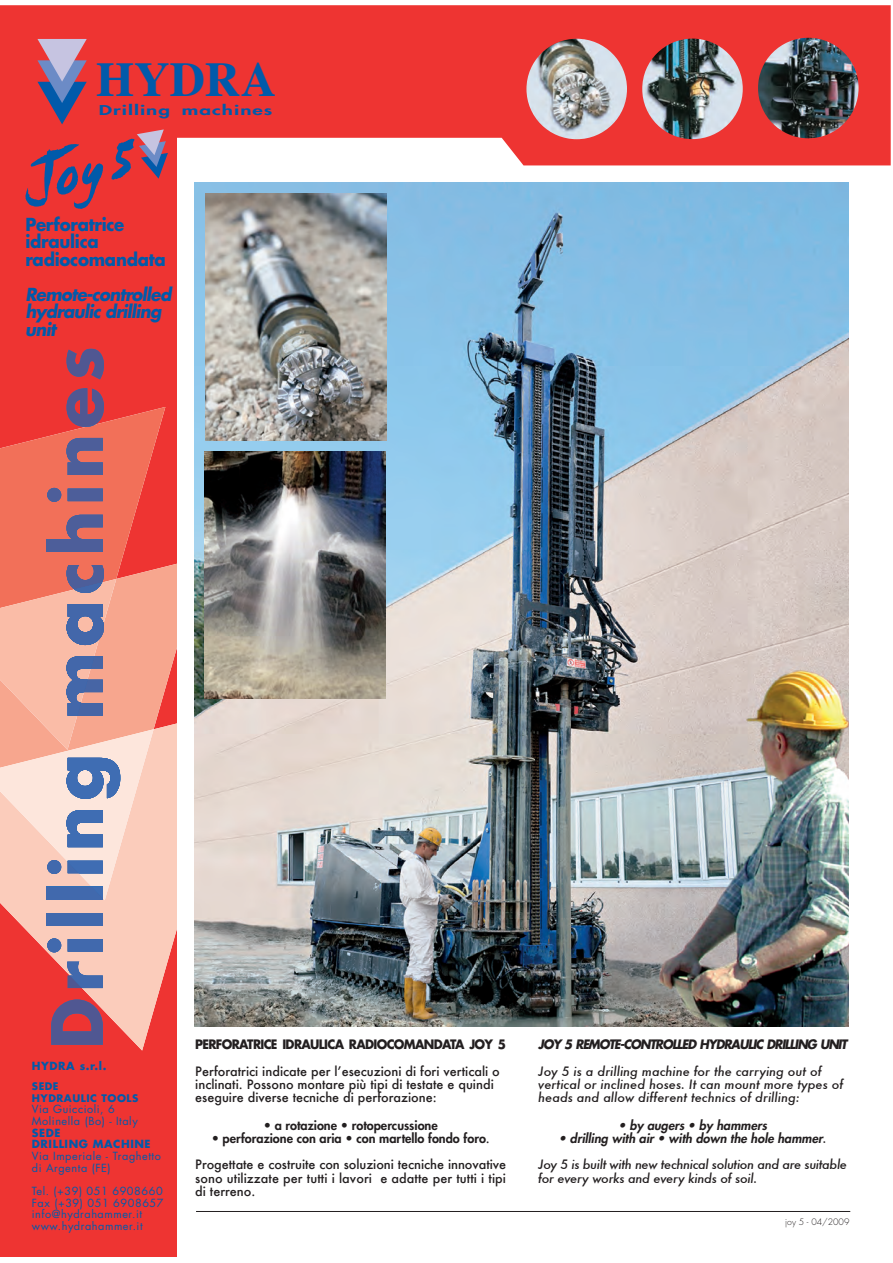
<style>
.page{position:relative;width:893px;height:1263px;background:#fff}
.page>*{position:absolute;margin:0;border:0;box-sizing:border-box;transform-origin:0 0}
.t1{font:700 48.6px "Times";color:#015aaa}
.t2{font:italic 700 17.55px/17.5px "Futura";color:#015aaa;scale:.95 1}
.t3{font:700 17.55px/17.5px "Futura";letter-spacing:-.015em;color:#015aaa;scale:.95 1}
.t4{font:800 13.2px "Futura";letter-spacing:.05em;color:#015aaa;scale:1.57 1}
.t5{font:500 12.6px/13.4px "Futura";color:#231f20}
.t6{font:italic 500 12.6px/13.4px "Futura";color:#231f20}
.t7{font:italic 500 12.6px/26.5px "Futura";letter-spacing:-.025em;color:#231f20;text-align:center}
.t8{font:italic 700 12.6px "Futura";letter-spacing:-.085em;color:#231f20;scale:.95 1}
.t9{font:700 12.6px "Futura";letter-spacing:-.055em;color:#231f20;scale:.95 1}
.t10{font:italic 500 12.6px "Futura";letter-spacing:-.02em;color:#231f20}
.t11{font:800 12.6px "Futura";color:#231f20}
.t12{font:italic 800 12.6px "Futura";color:#231f20}
.t13{font:10.95px/11.7px "Futura";letter-spacing:.05em;color:#015aaa}
.t14{font:700 10.95px/11.7px "Futura";letter-spacing:.05em;color:#015aaa}
.t15{font:700 10.2px/11.7px "Futura";letter-spacing:.05em;color:#015aaa}
.t16{font:300 8.7px "Futura";color:#231f20}
.s1{font-weight:800}
</style>
<div class="page">
<svg style="left:0;top:6px;width:891px;height:159px;background:#ef4543"></svg>
<img style="left:526px;top:39px;width:101px;height:100px;border-radius:50%">
<img style="left:642px;top:39px;width:101px;height:100px;border-radius:50%">
<img style="left:758px;top:38px;width:100px;height:100px;border-radius:50%">
<div style="left:0;top:135px;width:176px;height:1122px;background:#ee3432"></div>
<svg style="left:0;top:900px;width:176px;height:151px;fill:#fbccbb"></svg>
<svg style="left:0;top:407px;width:165px;height:108px;fill:#f27059"></svg>
<svg style="left:51px;top:1000px;width:52px;height:45px"></svg>
<svg style="left:67px;top:962px;width:36px;height:26px"></svg>
<svg style="left:47px;top:938px;width:56px;height:14px"></svg>
<div style="left:46px;top:913px;width:57px;height:12px;background:#4169ad"></div>
<svg style="left:0;top:515px;width:195px;height:385px;background:#e3ada7"></svg>
<svg style="left:47px;top:488px;width:56px;height:14px"></svg>
<svg style="left:67px;top:438px;width:36px;height:37px"></svg>
<svg style="left:67px;top:388px;width:37px;height:39px"></svg>
<svg style="left:67px;top:349px;width:37px;height:30px"></svg>
<svg style="left:37px;top:39px;width:50px;height:85px;background:#9f6e8f"></svg>
<hr style="left:196px;top:1211px;width:654px;height:1px;background:#231f20">
<svg style="left:25px;top:144px;width:78px;height:65px"></svg>
<svg style="left:111px;top:129px;width:57px;height:51px"></svg>
<img style="left:195px;top:182px;width:654px;height:845px">
<img style="left:205px;top:194px;width:181px;height:246px">
<img style="left:204px;top:452px;width:182px;height:246px">
<h1 class="t1" style="left:96px;top:59px;width:181px">HYDRA</h1>
<p class="t4" style="left:99px;top:104px;width:112px">Drilling machines</p>
<h2 class="t3" style="left:25px;top:217px;width:149px">Perforatrice idraulica radiocomandata</h2>
<h2 class="t2" style="left:25px;top:287px;width:158px">Remote-controlled hydraulic drilling unit</h2>
<p class="t14" style="left:32px;top:1061px;width:76px">HYDRA s.r.l.</p>
<p class="t15" style="left:32px;top:1081px;width:108px">SEDE<br>HYDRAULIC TOOLS</p>
<p class="t13" style="left:32px;top:1104px;width:107px">Via Guiccioli, 6<br>Molinella (Bo) - Italy</p>
<p class="t14" style="left:32px;top:1128px;width:120px">SEDE<br>DRILLING MACHINE</p>
<p class="t13" style="left:32px;top:1151px;width:131px">Via Imperiale - Traghetto di Argenta (FE)</p>
<p class="t13" style="left:32px;top:1186px;width:133px">Tel. (+39) 051 6908660<br>Fax (+39) 051 6908657 info@hydrahammer.it www.hydrahammer.it</p>
<p class="t9" style="left:195px;top:1039px;width:329px">PERFORATRICE IDRAULICA RADIOCOMANDATA JOY 5</p>
<p class="t5" style="left:195px;top:1064px;width:306px">Perforatrici indicate per l’esecuzioni di fori verticali o inclinati. Possono montare più tipi di testate e quindi eseguire diverse tecniche di perforazione:</p>
<p class="t11" style="left:264px;top:1119px;width:176px">• a rotazione • rotopercussione</p>
<p class="t5" style="left:195px;top:1125px;width:312px;line-height:26.5px;text-align:center"><span class="s1">• perforazione con aria • con martello fondo foro</span>.<br>Progettate e costruite con soluzioni tecniche innovative</p>
<p class="t5" style="left:195px;top:1171px;width:312px">sono utilizzate per tutti i lavori e adatte per tutti i tipi di terreno.</p>
<p class="t8" style="left:538px;top:1039px;width:329px">JOY 5 REMOTE-CONTROLLED HYDRAULIC DRILLING UNIT</p>
<p class="t6" style="left:538px;top:1064px;width:306px">Joy 5 is a drilling machine for the carrying out of vertical or inclined hoses. It can mount more types of heads and allow different technics of drilling:</p>
<p class="t12" style="left:619px;top:1119px;width:152px">• by augers • by hammers</p>
<p class="t7" style="left:538px;top:1125px;width:310px"><span class="s1">• drilling with air • with down the hole hammer</span>.<br>Joy 5 is built with new technical solution and are suitable</p>
<p class="t10" style="left:538px;top:1170px;width:221px">for every works and every kinds of soil.</p>
<p class="t16" style="left:785px;top:1217px;width:66px">joy 5 - 04/2009</p>
</div>
